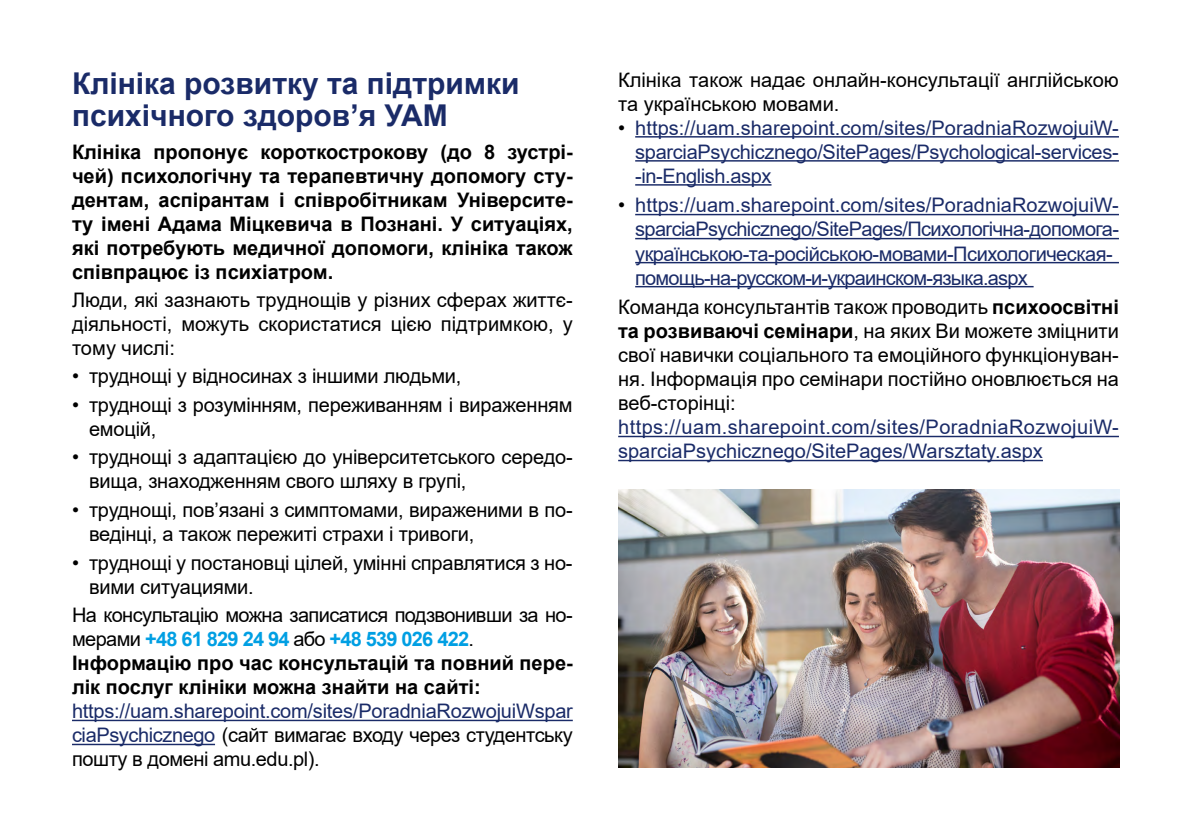
<style>
.page{position:relative;width:1191px;height:840px;background:#fff}
.page>*{position:absolute;margin:0;border:0;box-sizing:border-box;transform-origin:0 0}
.t1{font:700 30px/32px "Arial";color:#1a2b68}
.t2{font:20px/24px "Arial";letter-spacing:-.01em;color:#000}
.t3{font:20px/24px "Arial";letter-spacing:-.02em;color:#1a2b68;text-align:justify}
.t4{font:700 20px/24px "Arial";color:#000;text-align:justify}
.t5{font:20px/24px "Arial";letter-spacing:.01em;color:#1a2b68}
.s1{font-weight:400}
.s2{color:#009fe3}
.s3{color:#000}
.s4{font-weight:700}
</style>
<div class="page">
<hr style="left:72px;top:719px;width:501px;height:1px;background:#1a2b68">
<hr style="left:72px;top:743px;width:143px;height:1px;background:#1a2b68">
<hr style="left:635px;top:136px;width:484px;height:1px;background:#1a2b68">
<hr style="left:635px;top:160px;width:484px;height:1px;background:#1a2b68">
<hr style="left:635px;top:184px;width:136px;height:1px;background:#1a2b68">
<hr style="left:635px;top:214px;width:484px;height:1px;background:#1a2b68">
<hr style="left:635px;top:238px;width:484px;height:1px;background:#1a2b68">
<hr style="left:635px;top:262px;width:484px;height:1px;background:#1a2b68">
<hr style="left:635px;top:286px;width:398px;height:1px;background:#1a2b68">
<hr style="left:618px;top:435px;width:501px;height:2px;background:#1a2b68">
<hr style="left:618px;top:459px;width:425px;height:2px;background:#1a2b68">
<img style="left:618px;top:489px;width:501px;height:278px">
<h1 class="t1" style="left:72px;top:68px;width:449px">Клініка розвитку та підтримки психічного здоров’я УАМ</h1>
<p class="t4" style="left:72px;top:140px;width:502px">Клініка пропонує короткострокову (до 8 зустрі&shy;чей) психологічну та терапевтичну допомогу сту&shy;дентам, аспірантам і співробітникам Університе&shy;ту імені Адама Міцкевича в Познані. У ситуаціях, які потребують медичної допомоги, клініка також співпрацює із психіатром.</p>
<p class="t2" style="left:72px;top:287px;width:502px;text-align:justify">Люди, які зазнають труднощів у різних сферах життє&shy;діяльності, можуть скористатися цією підтримкою, у тому числі:</p>
<p class="t2" style="left:72px;top:364px;width:391px">• труднощі у відносинах з іншими людьми,</p>
<p class="t2" style="left:89px;top:392px;width:485px;text-indent:-17px">• труднощі з розумінням, переживанням і вираженням емоцій,</p>
<p class="t2" style="left:89px;top:445px;width:485px;text-indent:-17px">• труднощі з адаптацією до університетського середо&shy;вища, знаходженням свого шляху в групі,</p>
<p class="t2" style="left:89px;top:497px;width:485px;text-indent:-17px">• труднощі, пов’язані з симптомами, вираженими в по&shy;ведінці, а також пережиті страхи і тривоги,</p>
<p class="t2" style="left:89px;top:550px;width:485px;text-indent:-17px">• труднощі у постановці цілей, умінні справлятися з но&shy;вими ситуациями.</p>
<p class="t4" style="left:72px;top:603px;width:502px;text-align:left"><span class="s1">На консультацію можна записатися подзвонивши за но&shy;мерами</span> <span class="s2">+48 61 829 24 94</span> <span class="s1">або</span> <span class="s2">+48 539 026 422</span><span class="s1">.<br></span>Інформацію про час консультацій та повний пере&shy;лік послуг клініки можна знайти на сайті:</p>
<p class="t3" style="left:72px;top:698px;width:502px">https://uam.sharepoint.com/sites/PoradniaRozwojuiWspar ciaPsychicznego <span class="s3">(сайт вимагає входу через студентську пошту в домені amu.edu.pl).</span></p>
<p class="t2" style="left:618px;top:67px;width:502px">Клініка також надає онлайн-консультації англійською та українською мовами.</p>
<p class="t3" style="left:635px;top:115px;width:485px;text-indent:-17px"><span class="s3">•</span> https://uam.sharepoint.com/sites/PoradniaRozwojuiW&shy;sparciaPsychicznego/SitePages/Psychological-services--in-English.aspx</p>
<p class="t3" style="left:635px;top:193px;width:485px;text-align:left;text-indent:-17px"><span class="s3">•</span> https://uam.sharepoint.com/sites/PoradniaRozwojuiW&shy;sparciaPsychicznego/SitePages/Психологічна-допомога&shy;українською-та-російською-мовами-Психологическая&shy;помощь-на-русском-и-украинском-языка.aspx</p>
<p class="t2" style="left:618px;top:295px;width:502px;text-align:justify">Команда консультантів також проводить <span class="s4">психоосвітні та розвиваючі семінари</span>, на яких Ви можете зміцнити свої навички соціального та емоційного функціонуван&shy;ня. Інформація про семінари постійно оновлюється на веб-сторінці:</p>
<p class="t5" style="left:618px;top:415px;width:502px">https://uam.sharepoint.com/sites/PoradniaRozwojuiW&shy;sparciaPsychicznego/SitePages/Warsztaty.aspx</p>
</div>
